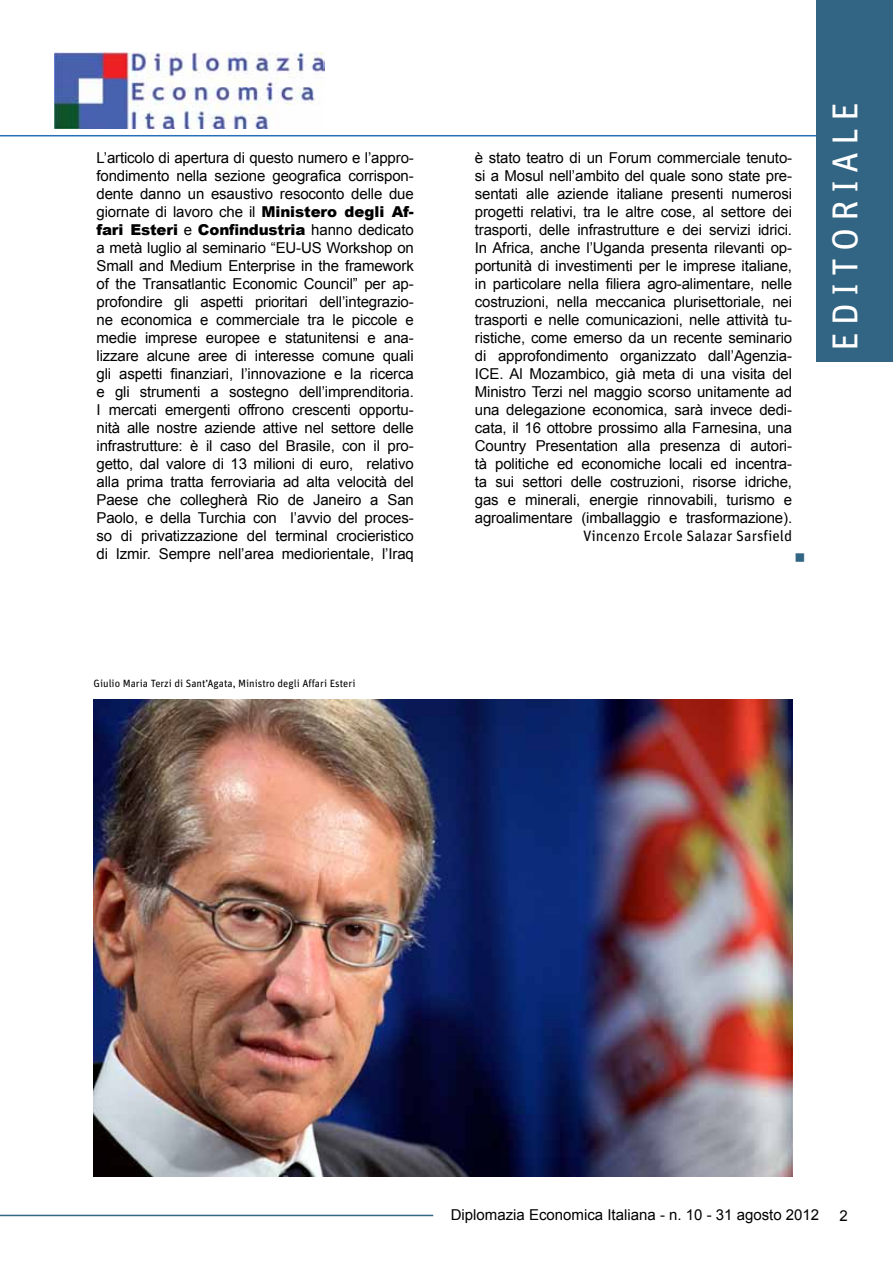
<style>
.page{position:relative;width:893px;height:1263px;background:#fff}
.page>*{position:absolute;margin:0;border:0;box-sizing:border-box;transform-origin:0 0}
.t1{font:36px "Unit";color:#fff}
.t2{font:15px/18px "Arial";letter-spacing:-.01em;color:#000;text-align:justify}
.t3{font:15px "Unit";color:#000}
.t4{font:10.5px "Unit";color:#000}
.s1{font-weight:900}
</style>
<div class="page">
<hr style="left:0;top:135px;width:893px;height:1px;background:#2570b8">
<img style="left:54px;top:53px;width:271px;height:76px">
<div style="left:816px;top:0;width:77px;height:361px;background:#326584"></div>
<hr style="left:0;top:1215px;width:433px;height:1px;background:#326584">
<img style="left:94px;top:699px;width:698px;height:477px">
<p class="t2" style="left:97px;top:149px;width:319px">L’articolo di apertura di questo numero e l’appro&shy;fondimento nella sezione geografica corrispon&shy;dente danno un esaustivo resoconto delle due giornate di lavoro che il <span class="s1">Ministero degli Af&shy;fari Esteri</span> e <span class="s1">Confindustria</span> hanno dedicato a metà luglio al seminario “EU-US Workshop on Small and Medium Enterprise in the framework of the Transatlantic Economic Council” per ap&shy;profondire gli aspetti prioritari dell’integrazio&shy;ne economica e commerciale tra le piccole e medie imprese europee e statunitensi e ana&shy;lizzare alcune aree di interesse comune quali gli aspetti finanziari, l’innovazione e la ricerca e gli strumenti a sostegno dell’imprenditoria.<br>I mercati emergenti offrono crescenti opportu&shy;nità alle nostre aziende attive nel settore delle infrastrutture: è il caso del Brasile, con il pro&shy;getto, dal valore di 13 milioni di euro, relativo alla prima tratta ferroviaria ad alta velocità del Paese che collegherà Rio de Janeiro a San Paolo, e della Turchia con l’avvio del proces&shy;so di privatizzazione del terminal crocieristico di Izmir. Sempre nell’area mediorientale, l’Iraq</p>
<p class="t2" style="left:475px;top:149px;width:319px">è stato teatro di un Forum commerciale tenuto&shy;si a Mosul nell’ambito del quale sono state pre&shy;sentati alle aziende italiane presenti numerosi progetti relativi, tra le altre cose, al settore dei trasporti, delle infrastrutture e dei servizi idrici.<br>In Africa, anche l’Uganda presenta rilevanti op&shy;portunità di investimenti per le imprese italiane, in particolare nella filiera agro-alimentare, nelle costruzioni, nella meccanica plurisettoriale, nei trasporti e nelle comunicazioni, nelle attività tu&shy;ristiche, come emerso da un recente seminario di approfondimento organizzato dall’Agenzia-ICE. Al Mozambico, già meta di una visita del Ministro Terzi nel maggio scorso unitamente ad una delegazione economica, sarà invece dedi&shy;cata, il 16 ottobre prossimo alla Farnesina, una Country Presentation alla presenza di autori&shy;tà politiche ed economiche locali ed incentra&shy;ta sui settori delle costruzioni, risorse idriche, gas e minerali, energie rinnovabili, turismo e agroalimentare (imballaggio e trasformazione).</p>
<p class="t3" style="left:583px;top:527px;width:211px">Vincenzo Ercole Salazar Sarsfield</p>
<h1 class="t1" style="left:824px;top:351px;width:246px;rotate:-90deg">editoriale</h1>
<p class="t4" style="left:94px;top:677px;width:263px">Giulio Maria Terzi di Sant’Agata, Ministro degli Affari Esteri</p>
<p class="t2" style="left:451px;top:1205px;width:370px">Diplomazia Economica Italiana - n. 10 - 31 agosto 2012</p>
<p class="t2" style="left:839px;top:1206px;width:10px">2</p>
</div>
